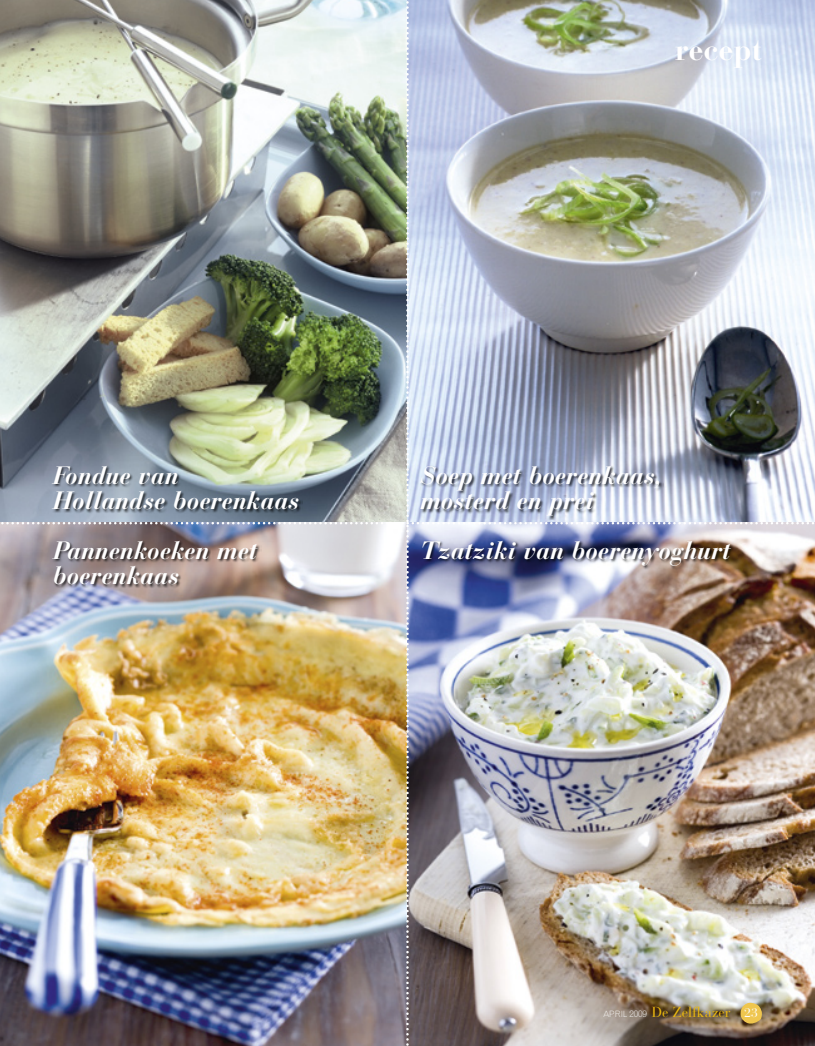
<style>
.page{position:relative;width:815px;height:1046px;background:#fff}
.page>*{position:absolute;margin:0;border:0;box-sizing:border-box;transform-origin:0 0}
.t1{font:700 30px "Bauer Bodoni Std";color:#fff}
.t2{font:italic 700 25px/25px "Bauer Bodoni Std";color:#fff}
.t3{font:14.38px "Bauer Bodoni Std";letter-spacing:-.005em;color:#eab80f}
.s1{font-family:"Grotesque MT Std";font-weight:300;font-size:8.62px;color:#fff}
.s2{font-family:"Grotesque MT Std";font-weight:300;font-size:9.38px;color:#fff}
.s3{font-size:12.5px;color:#fff}
</style>
<div class="page">
<img style="left:0;top:0;width:815px;height:1046px">
<p class="t1" style="left:675px;top:32px;width:88px">recept</p>
<p class="t2" style="left:53px;top:462px;width:248px">Fondue van<br>Hollandse boerenkaas</p>
<p class="t2" style="left:420px;top:462px;width:243px">Soep met boerenkaas, mosterd en prei</p>
<p class="t2" style="left:53px;top:537px;width:206px">Pannenkoeken met boerenkaas</p>
<p class="t2" style="left:420px;top:537px;width:312px">Tzatziki van boerenyoghurt</p>
<p class="t3" style="left:603px;top:1003px;width:156px"><span class="s1">april</span> <span class="s2">2009</span> De Zelfkazer <span class="s3">23</span></p>
</div>
